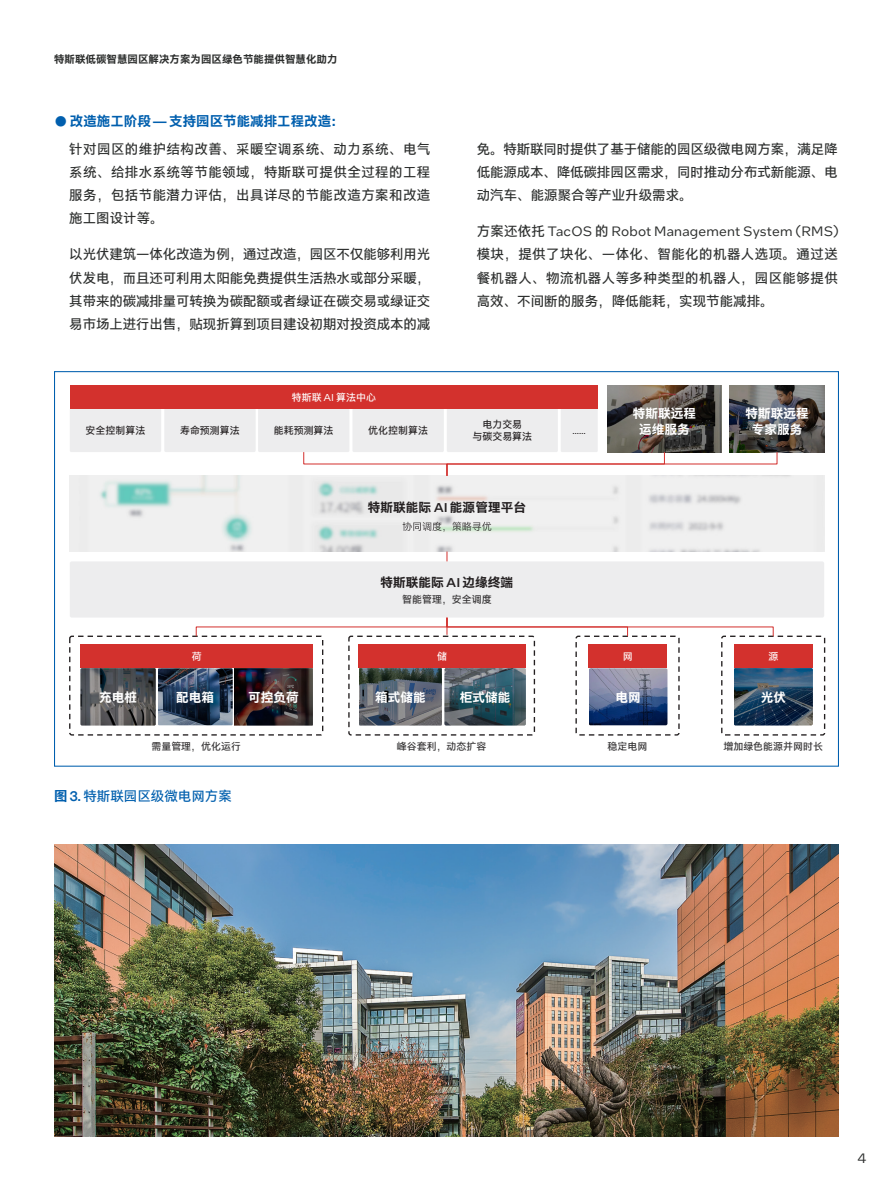
<style>
.page{position:relative;width:893px;height:1191px;background:#fff}
.page>*{position:absolute;margin:0;border:0;box-sizing:border-box;transform-origin:0 0}
.正文{font:13.5px/23.2px "Intel Clear Hans";color:#2d2f2e;text-align:justify}
.正文-2{font:700 13.5px "Intel Clear Hans";color:#015fae}
.正文-3{font:13.5px "Intel Clear Hans";color:#015fae}
.t1{font:13.5px "Intel One Text";color:#2d2f2e}
.t2{font:700 12.6px/15.3px "Intel Clear Hans";color:#fff;text-align:center}
.t3{font:700 12.6px "Intel Clear Hans";color:#231f20}
.t4{font:700 10.5px "Intel Clear Hans";color:#2d2f2e}
.t5{font:9.9px "Intel Clear Hans";color:#312f30}
.t6{font:9.9px/12px "Intel Clear Hans";color:#231f20;text-align:center}
.t7{font:9.9px "Intel Clear Hans";color:#fff}
.t8{font:9.9px "Intel One Text";color:#231f20}
.s1{font-family:"Intel One Text"}
.s2{font-family:"Intel One Text";font-weight:500}
.s3{font-weight:700}
.s4{font-family:"Intel One Display";font-weight:500}
</style>
<div class="page">
<div style="left:69px;top:635px;width:254px;height:100px;border:1px dashed #231f20;border-radius:2px"></div>
<div style="left:348px;top:635px;width:187px;height:100px;border:1px dashed #231f20;border-radius:2px"></div>
<div style="left:575px;top:635px;width:105px;height:100px;border:1px dashed #231f20;border-radius:2px"></div>
<div style="left:721px;top:635px;width:104px;height:100px;border:1px dashed #231f20;border-radius:2px"></div>
<svg style="left:81px;top:668px;width:75px;height:57px;background:#545658"></svg>
<svg style="left:158px;top:668px;width:75px;height:57px;background:#34475e"></svg>
<img style="left:234px;top:668px;width:79px;height:57px">
<svg style="left:359px;top:668px;width:83px;height:57px;background:#555e66"></svg>
<svg style="left:445px;top:668px;width:81px;height:57px;background:#3e5b65"></svg>
<svg style="left:734px;top:668px;width:79px;height:57px;background:#2b4a65"></svg>
<svg style="left:589px;top:668px;width:78px;height:57px;background:#56668c"></svg>
<div style="left:359px;top:644px;width:167px;height:23px;background:#d3312d"></div>
<div style="left:588px;top:644px;width:79px;height:23px;background:#d3312d"></div>
<div style="left:734px;top:644px;width:79px;height:23px;background:#d3312d"></div>
<div style="left:81px;top:644px;width:232px;height:23px;background:#d3312d"></div>
<div style="left:70px;top:561px;width:754px;height:56px;background:#ededee;border-radius:2px"></div>
<img style="left:70px;top:476px;width:754px;height:76px">
<svg style="left:403px;top:521px;width:88px;height:11px"></svg>
<div style="left:70px;top:408px;width:91px;height:44px;background:#ededee;border-radius:2px"></div>
<div style="left:164px;top:408px;width:92px;height:44px;background:#ededee;border-radius:2px"></div>
<div style="left:352px;top:408px;width:92px;height:44px;background:#ededee;border-radius:2px"></div>
<div style="left:447px;top:408px;width:111px;height:44px;background:#ededee;border-radius:2px"></div>
<div style="left:258px;top:408px;width:91px;height:44px;background:#ededee;border-radius:2px"></div>
<div style="left:561px;top:408px;width:37px;height:44px;background:#ededee"></div>
<div style="left:70px;top:385px;width:528px;height:23px;background:#d3312d"></div>
<img style="left:729px;top:385px;width:95px;height:67px">
<img style="left:607px;top:385px;width:114px;height:66px">
<svg style="left:303px;top:451px;width:475px;height:26px"></svg>
<svg style="left:195px;top:617px;width:579px;height:20px"></svg>
<img style="left:54px;top:844px;width:785px;height:293px">
<p class="t4" style="left:54px;top:53px;width:285px">特斯联低碳智慧园区解决方案为园区绿色节能提供智慧化助力</p>
<p class="正文-2" style="left:54px;top:113px;width:292px">● 改造施工阶段 — 支持园区节能减排工程改造：</p>
<p class="正文" style="left:69px;top:137px;width:363px">针对园区的维护结构改善、采暖空调系统、动力系统、电气系统、给排水系统等节能领域，特斯联可提供全过程的工程服务，包括节能潜力评估，出具详尽的节能改造方案和改造施工图设计等。</p>
<p class="正文" style="left:69px;top:243px;width:362px">以光伏建筑一体化改造为例，通过改造，园区不仅能够利用光伏发电，而且还可利用太阳能免费提供生活热水或部分采暖，其带来的碳减排量可转换为碳配额或者绿证在碳交易或绿证交易市场上进行出售，贴现折算到项目建设初期对投资成本的减</p>
<p class="t7" style="left:292px;top:391px;width:86px">特斯联 <span class="s1">AI</span> 算法中心</p>
<p class="正文" style="left:477px;top:137px;width:362px">免。特斯联同时提供了基于储能的园区级微电网方案，满足降低能源成本、降低碳排园区需求，同时推动分布式新能源、电动汽车、能源聚合等产业升级需求。</p>
<p class="正文" style="left:477px;top:220px;width:364px">方案还依托 <span class="s1">TacOS</span> 的 <span class="s1">Robot Management System (RMS)</span>模块，提供了块化、一体化、智能化的机器人选项。通过送餐机器人、物流机器人等多种类型的机器人，园区能够提供高效、不间断的服务，降低能耗，实现节能减排。</p>
<p class="t6" style="left:86px;top:424px;width:61px">安全控制算法</p>
<p class="t6" style="left:180px;top:424px;width:61px">寿命预测算法</p>
<p class="t6" style="left:368px;top:424px;width:61px">优化控制算法</p>
<p class="t6" style="left:472px;top:418px;width:61px">电力交易<br>与碳交易算法</p>
<p class="t6" style="left:274px;top:424px;width:61px">能耗预测算法</p>
<p class="t8" style="left:573px;top:424px;width:15px">……</p>
<p class="t3" style="left:368px;top:500px;width:160px">特斯联能际 <span class="s2">AI</span> 能源管理平台</p>
<p class="t3" style="left:381px;top:574px;width:134px">特斯联能际 <span class="s2">AI</span> 边缘终端</p>
<p class="t5" style="left:402px;top:593px;width:91px">智能管理，安全调度</p>
<p class="t2" style="left:633px;top:406px;width:65px">特斯联远程运维服务</p>
<p class="t2" style="left:745px;top:406px;width:65px">特斯联远程专家服务</p>
<p class="t7" style="left:192px;top:650px;width:11px">荷</p>
<p class="t7" style="left:437px;top:650px;width:11px">储</p>
<p class="t7" style="left:623px;top:650px;width:11px">网</p>
<p class="t7" style="left:769px;top:650px;width:11px">源</p>
<p class="t2" style="left:99px;top:689px;width:40px">充电桩</p>
<p class="t2" style="left:176px;top:689px;width:40px">配电箱</p>
<p class="t2" style="left:248px;top:689px;width:52px">可控负荷</p>
<p class="t2" style="left:375px;top:689px;width:52px">箱式储能</p>
<p class="t2" style="left:460px;top:689px;width:52px">柜式储能</p>
<p class="t2" style="left:615px;top:689px;width:27px">电网</p>
<p class="t2" style="left:761px;top:689px;width:27px">光伏</p>
<p class="t5" style="left:151px;top:741px;width:91px">需量管理，优化运行</p>
<p class="t5" style="left:397px;top:741px;width:91px">峰谷套利，动态扩容</p>
<p class="t5" style="left:608px;top:741px;width:41px">稳定电网</p>
<p class="t5" style="left:723px;top:741px;width:101px">增加绿色能源并网时长</p>
<p class="正文-3" style="left:54px;top:788px;width:179px"><span class="s3">图</span> <span class="s4">3.</span> 特斯联园区级微电网方案</p>
<p class="t1" style="left:857px;top:1149px;width:11px">4</p>
</div>
